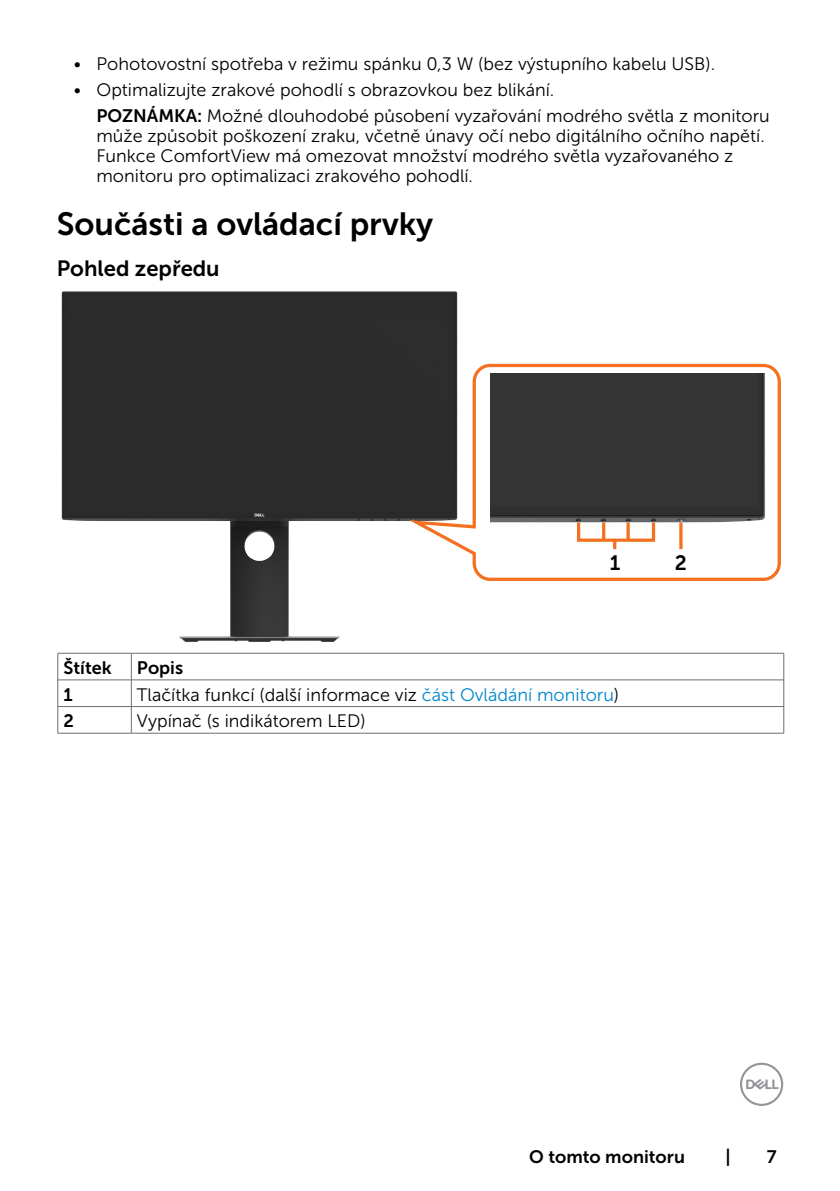
<style>
.page{position:relative;width:840px;height:1191px;background:#fff}
.page>*{position:absolute;margin:0;border:0;box-sizing:border-box;transform-origin:0 0}
.Head2{font:32px "Museo Sans For Dell 700";color:#000}
.Head4{font:22px "Museo Sans For Dell 700";color:#000}
.t1{font:20.8px "Museo Sans For Dell 700";color:#030000}
.Bullet{font:18px/20px "Museo Sans For Dell 300";color:#000}
.Callout{font:18px "Museo Sans For Dell 300";color:#000}
.Callout_Head{font:18px "Museo Sans For Dell 700";color:#000}
.Callout-2{font:18px "Museo Sans For Dell 700";color:#000}
.s1{font-family:"Museo Sans For Dell 700"}
.s2{color:#0087cb}
</style>
<div class="page">
<svg style="left:740px;top:1062px;width:42px;height:44px"></svg>
<img style="left:61px;top:291px;width:397px;height:351px">
<svg style="left:401px;top:362px;width:380px;height:220px"></svg>
<hr style="left:57px;top:653px;width:74px;height:1px;background:#6d6e71">
<hr style="left:131px;top:653px;width:652px;height:1px;background:#6d6e71">
<hr style="left:57px;top:679px;width:75px;height:1px;background:#6d6e71">
<hr style="left:131px;top:679px;width:652px;height:1px;background:#6d6e71">
<hr style="left:57px;top:706px;width:75px;height:1px;background:#6d6e71">
<svg style="left:57px;top:653px;width:1px;height:80px"></svg>
<hr style="left:131px;top:706px;width:652px;height:1px;background:#6d6e71">
<svg style="left:131px;top:653px;width:1px;height:80px"></svg>
<svg style="left:783px;top:653px;width:1px;height:80px"></svg>
<hr style="left:57px;top:733px;width:74px;height:1px;background:#6d6e71">
<hr style="left:131px;top:733px;width:652px;height:1px;background:#6d6e71">
<p class="Bullet" style="left:74px;top:54px;width:642px">• Pohotovostní spotřeba v režimu spánku 0,3 W (bez výstupního kabelu USB).</p>
<p class="Bullet" style="left:74px;top:80px;width:482px">• Optimalizujte zrakové pohodlí s obrazovkou bez blikání.</p>
<p class="Bullet" style="left:96px;top:105px;width:674px"><span class="s1">POZNÁMKA:</span> Možné dlouhodobé působení vyzařování modrého světla z monitoru může způsobit poškození zraku, včetně únavy očí nebo digitálního očního napětí.<br>Funkce ComfortView má omezovat množství modrého světla vyzařovaného z monitoru pro optimalizaci zrakového pohodlí.</p>
<p class="Head2" style="left:57px;top:206px;width:378px">Součásti a ovládací prvky</p>
<p class="Head4" style="left:57px;top:256px;width:164px">Pohled zepředu</p>
<p class="t1" style="left:609px;top:551px;width:12px">1</p>
<p class="t1" style="left:674px;top:551px;width:14px">2</p>
<p class="Callout_Head" style="left:63px;top:658px;width:50px">Štítek</p>
<p class="Callout_Head" style="left:137px;top:658px;width:48px">Popis</p>
<p class="Callout-2" style="left:63px;top:684px;width:11px">1</p>
<p class="Callout" style="left:137px;top:685px;width:483px">Tlačítka funkcí (další informace viz <span class="s2">část Ovládání monitoru</span>)</p>
<p class="Callout-2" style="left:63px;top:711px;width:12px">2</p>
<p class="Callout" style="left:137px;top:711px;width:230px">Vypínač (s indikátorem LED)</p>
<p class="Callout_Head" style="left:529px;top:1146px;width:157px">O tomto monitoru</p>
<p class="Callout_Head" style="left:725px;top:1146px;width:7px">|</p>
<p class="Callout_Head" style="left:766px;top:1146px;width:11px">7</p>
</div>
